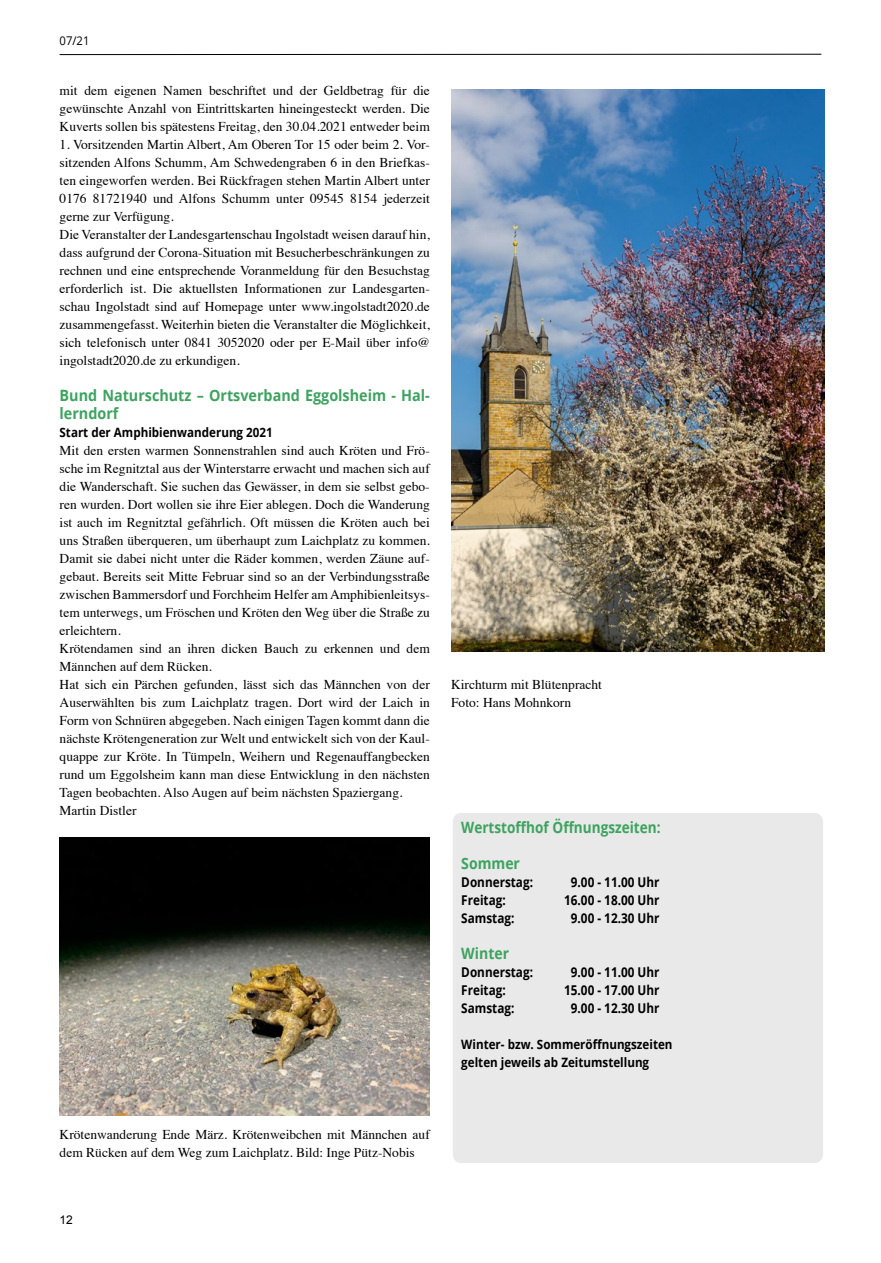
<style>
.page{position:relative;width:881px;height:1263px;background:#fff}
.page>*{position:absolute;margin:0;border:0;box-sizing:border-box;transform-origin:0 0}
.t1{font:700 15.6px/18px "Open Sans";color:#3da35f;scale:.92 1}
.t2{font:700 15.6px "Open Sans";color:#3da35f;scale:.87 1}
.t3{font:700 15.6px "Open Sans";color:#3da35f;scale:.9 1}
.t4{font:13.5px/18px "Times";color:#000}
.t5{font:700 13.5px "Open Sans";color:#000;scale:.87 1}
.t6{font:700 12.9px/18px "Open Sans";color:#000;scale:.9 1}
.t7{font:12px "Open Sans";color:#000;scale:.94 1}
.t8{font:12px "Arial";color:#000}
</style>
<div class="page">
<hr style="left:60px;top:54px;width:761px;height:1px;background:#000">
<div style="left:452px;top:813px;width:370px;height:350px;background:#e9e9e9;border-radius:9px"></div>
<img style="left:59px;top:837px;width:371px;height:278px">
<img style="left:451px;top:89px;width:373px;height:562px">
<p class="t7" style="left:60px;top:32px;width:33px">07/21</p>
<p class="t4" style="left:60px;top:80px;width:371px;text-align:justify">mit dem eigenen Namen beschriftet und der Geldbetrag für die gewünschte Anzahl von Eintrittskarten hineingesteckt werden. Die Kuverts sollen bis spätestens Freitag, den 30.04.2021 entweder beim</p>
<p class="t4" style="left:60px;top:134px;width:371px">1. Vorsitzenden Martin Albert, Am Oberen Tor 15 oder beim 2. Vor&shy;sitzenden Alfons Schumm, Am Schwedengraben 6 in den Briefkas&shy;ten eingeworfen werden. Bei Rückfragen stehen Martin Albert unter 0176 81721940 und Alfons Schumm unter 09545 8154 jederzeit gerne zur Verfügung.<br>Die Veranstalter der Landesgartenschau Ingolstadt weisen darauf hin, dass aufgrund der Corona-Situation mit Besucherbeschränkungen zu rechnen und eine entsprechende Voranmeldung für den Besuchstag erforderlich ist. Die aktuellsten Informationen zur Landesgarten&shy;schau Ingolstadt sind auf Homepage unter www.ingolstadt2020.de zusammengefasst. Weiterhin bieten die Veranstalter die Möglichkeit, sich telefonisch unter 0841 3052020 oder per E-Mail über info@ ingolstadt2020.de zu erkundigen.</p>
<p class="t1" style="left:60px;top:385px;width:404px">Bund Naturschutz – Ortsverband Eggolsheim - Hal&shy;lerndorf</p>
<p class="t6" style="left:60px;top:423px;width:238px">Start der Amphibienwanderung 2021</p>
<p class="t4" style="left:60px;top:440px;width:371px">Mit den ersten warmen Sonnenstrahlen sind auch Kröten und Frö&shy;sche im Regnitztal aus der Winterstarre erwacht und machen sich auf die Wanderschaft. Sie suchen das Gewässer, in dem sie selbst gebo&shy;ren wurden. Dort wollen sie ihre Eier ablegen. Doch die Wanderung ist auch im Regnitztal gefährlich. Oft müssen die Kröten auch bei uns Straßen überqueren, um überhaupt zum Laichplatz zu kommen.<br>Damit sie dabei nicht unter die Räder kommen, werden Zäune auf&shy;gebaut. Bereits seit Mitte Februar sind so an der Verbindungsstraße zwischen Bammersdorf und Forchheim Helfer am Amphibienleitsys&shy;tem unterwegs, um Fröschen und Kröten den Weg über die Straße zu erleichtern.<br>Krötendamen sind an ihren dicken Bauch zu erkennen und dem Männchen auf dem Rücken.<br>Hat sich ein Pärchen gefunden, lässt sich das Männchen von der Auserwählten bis zum Laichplatz tragen. Dort wird der Laich in Form von Schnüren abgegeben. Nach einigen Tagen kommt dann die nächste Krötengeneration zur Welt und entwickelt sich von der Kaul&shy;quappe zur Kröte. In Tümpeln, Weihern und Regenauffangbecken rund um Eggolsheim kann man diese Entwicklung in den nächsten Tagen beobachten. Also Augen auf beim nächsten Spaziergang.<br>Martin Distler</p>
<p class="t4" style="left:451px;top:674px;width:152px">Kirchturm mit Blütenpracht<br>Foto: Hans Mohnkorn</p>
<p class="t2" style="left:461px;top:817px;width:230px">Wertstoffhof Öffnungszeiten:</p>
<p class="t3" style="left:461px;top:852px;width:67px">Sommer</p>
<p class="t5" style="left:461px;top:872px;width:84px">Donnerstag:</p>
<p class="t5" style="left:570px;top:872px;width:103px">9.00 - 11.00 Uhr</p>
<p class="t5" style="left:461px;top:890px;width:53px">Freitag:</p>
<p class="t5" style="left:564px;top:890px;width:111px">16.00 - 18.00 Uhr</p>
<p class="t5" style="left:461px;top:908px;width:63px">Samstag:</p>
<p class="t5" style="left:570px;top:908px;width:103px">9.00 - 12.30 Uhr</p>
<p class="t3" style="left:461px;top:942px;width:55px">Winter</p>
<p class="t5" style="left:461px;top:962px;width:84px">Donnerstag:</p>
<p class="t5" style="left:570px;top:962px;width:103px">9.00 - 11.00 Uhr</p>
<p class="t5" style="left:461px;top:980px;width:53px">Freitag:</p>
<p class="t5" style="left:564px;top:980px;width:111px">15.00 - 17.00 Uhr</p>
<p class="t5" style="left:461px;top:998px;width:63px">Samstag:</p>
<p class="t5" style="left:570px;top:998px;width:103px">9.00 - 12.30 Uhr</p>
<p class="t6" style="left:461px;top:1035px;width:236px">Winter- bzw. Sommeröffnungszeiten gelten jeweils ab Zeitumstellung</p>
<p class="t4" style="left:60px;top:1124px;width:371px">Krötenwanderung Ende März. Krötenweibchen mit Männchen auf dem Rücken auf dem Weg zum Laichplatz. Bild: Inge Pütz-Nobis</p>
<p class="t8" style="left:60px;top:1212px;width:15px">12</p>
</div>
